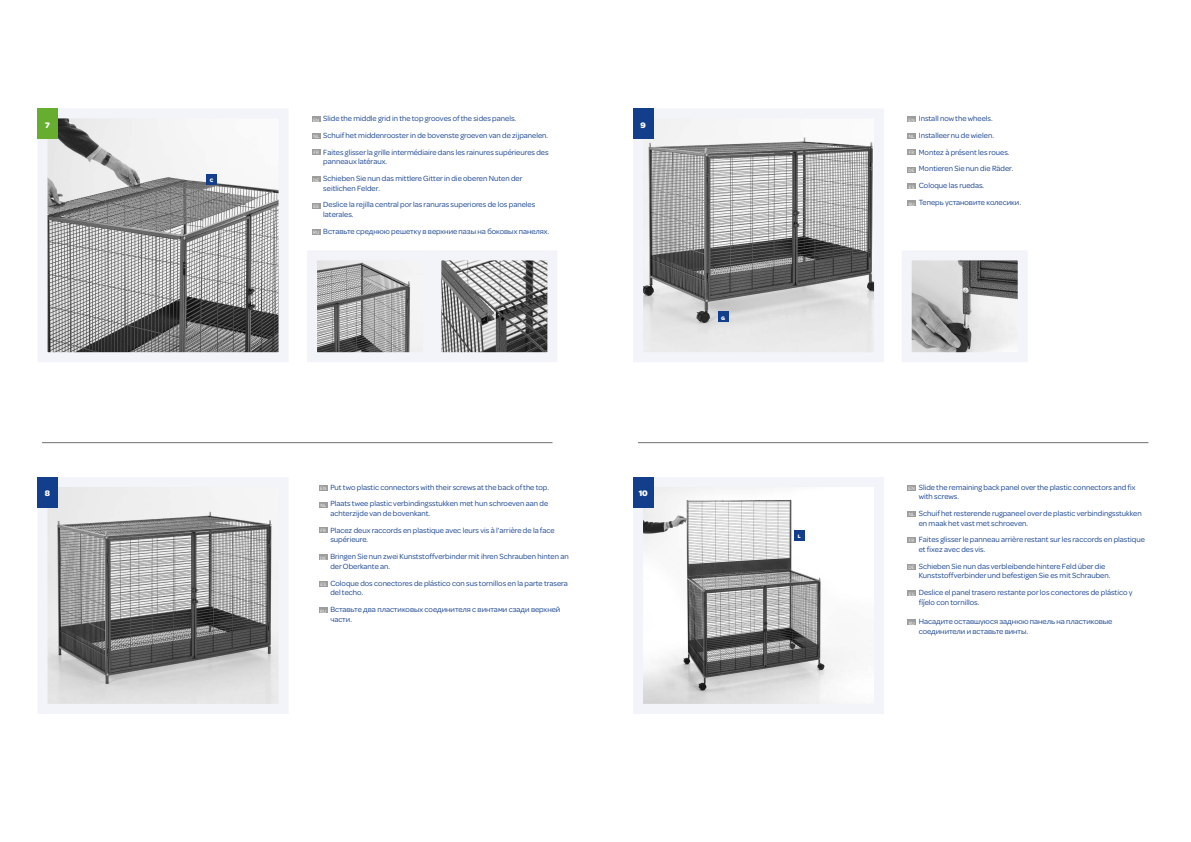
<style>
.page{position:relative;width:1191px;height:842px;background:#fff}
.page>*{position:absolute;margin:0;border:0;box-sizing:border-box;transform-origin:0 0}
.t1{font:700 8.6px "Omnes";color:#fff}
.t2{font:8px/16.8px "Omnes";color:#123e8c}
.t3{font:8px/9.6px "Omnes Cyrillic";color:#123e8c}
.t4{font:700 5.4px "Omnes";color:#fff}
.s1{font-size:5px;color:#fff}
.s2{font-family:"Omnes";font-size:5px;color:#fff}
</style>
<div class="page">
<img style="left:49px;top:119px;width:228px;height:232px">
<div style="left:38px;top:108px;width:250px;height:254px;border:10px solid #f3f4fa"></div>
<div style="left:312px;top:116px;width:8px;height:6px;background:#9d9d9c"></div>
<div style="left:312px;top:133px;width:8px;height:6px;background:#9d9d9c"></div>
<div style="left:312px;top:149px;width:8px;height:6px;background:#9d9d9c"></div>
<div style="left:312px;top:176px;width:8px;height:6px;background:#9d9d9c"></div>
<div style="left:312px;top:203px;width:8px;height:5px;background:#9d9d9c"></div>
<div style="left:312px;top:229px;width:8px;height:6px;background:#9d9d9c"></div>
<img style="left:49px;top:488px;width:228px;height:215px">
<div style="left:38px;top:477px;width:250px;height:237px;border:10px solid #f3f4fa"></div>
<div style="left:319px;top:485px;width:8px;height:5px;background:#9d9d9c"></div>
<div style="left:319px;top:502px;width:8px;height:5px;background:#9d9d9c"></div>
<div style="left:319px;top:527px;width:8px;height:6px;background:#9d9d9c"></div>
<div style="left:319px;top:554px;width:8px;height:6px;background:#9d9d9c"></div>
<div style="left:319px;top:581px;width:8px;height:5px;background:#9d9d9c"></div>
<div style="left:319px;top:607px;width:8px;height:6px;background:#9d9d9c"></div>
<img style="left:644px;top:119px;width:229px;height:232px">
<div style="left:633px;top:108px;width:251px;height:254px;border:10px solid #f3f4fa"></div>
<div style="left:907px;top:116px;width:9px;height:6px;background:#9d9d9c"></div>
<div style="left:907px;top:133px;width:9px;height:6px;background:#9d9d9c"></div>
<div style="left:907px;top:149px;width:9px;height:6px;background:#9d9d9c"></div>
<div style="left:907px;top:167px;width:9px;height:5px;background:#9d9d9c"></div>
<div style="left:907px;top:184px;width:9px;height:5px;background:#9d9d9c"></div>
<div style="left:907px;top:200px;width:9px;height:6px;background:#9d9d9c"></div>
<img style="left:644px;top:488px;width:210px;height:215px">
<div style="left:633px;top:477px;width:251px;height:237px;border:10px solid #f3f4fa"></div>
<div style="left:907px;top:485px;width:9px;height:5px;background:#9d9d9c"></div>
<div style="left:907px;top:511px;width:9px;height:6px;background:#9d9d9c"></div>
<div style="left:907px;top:537px;width:9px;height:5px;background:#9d9d9c"></div>
<div style="left:907px;top:564px;width:9px;height:6px;background:#9d9d9c"></div>
<div style="left:907px;top:590px;width:9px;height:6px;background:#9d9d9c"></div>
<div style="left:907px;top:619px;width:9px;height:6px;background:#9d9d9c"></div>
<img style="left:318px;top:261px;width:104px;height:90px">
<div style="left:307px;top:250px;width:126px;height:112px;border:10px solid #f3f4fa"></div>
<img style="left:442px;top:261px;width:104px;height:90px">
<div style="left:431px;top:250px;width:126px;height:112px;border:10px solid #f3f4fa"></div>
<img style="left:912px;top:261px;width:104px;height:90px">
<div style="left:901px;top:250px;width:126px;height:112px;border:10px solid #f3f4fa"></div>
<hr style="left:42px;top:442px;width:510px;height:1px;background:#706f6f">
<hr style="left:638px;top:442px;width:510px;height:1px;background:#706f6f">
<div style="left:38px;top:108px;width:20px;height:31px;background:#67ad2f"></div>
<div style="left:38px;top:477px;width:20px;height:30px;background:#123e8c"></div>
<div style="left:633px;top:108px;width:20px;height:31px;background:#123e8c"></div>
<div style="left:633px;top:477px;width:20px;height:30px;background:#123e8c"></div>
<div style="left:718px;top:312px;width:10px;height:10px;background:#123e8c"></div>
<div style="left:794px;top:530px;width:10px;height:10px;background:#123e8c"></div>
<div style="left:206px;top:174px;width:10px;height:11px;background:#123e8c"></div>
<p class="t1" style="left:45px;top:119px;width:6px">7</p>
<p class="t1" style="left:45px;top:487px;width:7px">8</p>
<p class="t4" style="left:210px;top:176px;width:5px">C</p>
<p class="t2" style="left:313px;top:109px;width:237px"><span class="s1">EN</span> Slide the middle grid in the top grooves of the sides panels.<br><span class="s1">NL</span> Schuif het middenrooster in de bovenste groeven van de zijpanelen.<br><span class="s1">FR</span> Faites glisser la grille intermédiaire dans les rainures supérieures des</p>
<p class="t2" style="left:313px;top:153px;width:211px;text-indent:10px">panneaux latéraux.<br><span class="s1">DE</span> Schieben Sie nun das mittlere Gitter in die oberen Nuten der</p>
<p class="t2" style="left:313px;top:179px;width:223px;text-indent:10px">seitlichen Felder.<br><span class="s1">ES</span> Deslice la rejilla central por las ranuras superiores de los paneles</p>
<p class="t2" style="left:323px;top:205px;width:32px">laterales.</p>
<p class="t3" style="left:313px;top:226px;width:238px"><span class="s2">RU</span> Вставьте среднюю решетку в верхние пазы на боковых панелях.</p>
<p class="t1" style="left:640px;top:119px;width:7px">9</p>
<p class="t2" style="left:320px;top:478px;width:230px"><span class="s1">EN</span> Put two plastic connectors with their screws at the back of the top.<br><span class="s1">NL</span> Plaats twee plastic verbindingsstukken met hun schroeven aan de</p>
<p class="t2" style="left:320px;top:504px;width:236px;text-indent:10px">achterzijde van de bovenkant.<br><span class="s1">FR</span> Placez deux raccords en plastique avec leurs vis à l’arrière de la face</p>
<p class="t2" style="left:320px;top:531px;width:250px;text-indent:10px">supérieure.<br><span class="s1">DE</span> Bringen Sie nun zwei Kunststoffverbinder mit ihren Schrauben hinten an</p>
<p class="t2" style="left:320px;top:557px;width:249px;text-indent:10px">der Oberkante an.<br><span class="s1">ES</span> Coloque dos conectores de plástico con sus tornillos en la parte trasera</p>
<p class="t2" style="left:330px;top:584px;width:34px">del techo.</p>
<p class="t3" style="left:330px;top:604px;width:231px;text-indent:-10px"><span class="s2">RU</span> Вставьте два пластиковых соединителя с винтами сзади верхней части.</p>
<p class="t1" style="left:638px;top:487px;width:10px">10</p>
<p class="t4" style="left:721px;top:314px;width:5px">G</p>
<p class="t4" style="left:797px;top:532px;width:4px">L</p>
<p class="t2" style="left:908px;top:109px;width:106px"><span class="s1">EN</span> Install now the wheels.<br><span class="s1">NL</span> Installeer nu de wielen.<br><span class="s1">FR</span> Montez à présent les roues.<br><span class="s1">DE</span> Montieren Sie nun die Räder.<br><span class="s1">ES</span> Coloque las ruedas.</p>
<p class="t3" style="left:908px;top:198px;width:114px"><span class="s2">RU</span> Теперь установите колесики.</p>
<p class="t2" style="left:918px;top:482px;width:218px;line-height:9.6px;text-indent:-10px"><span class="s1">EN</span> Slide the remaining back panel over the plastic connectors and fix with screws.</p>
<p class="t2" style="left:918px;top:508px;width:224px;line-height:9.6px;text-indent:-10px"><span class="s1">NL</span> Schuif het resterende rugpaneel over de plastic verbindingsstukken en maak het vast met schroeven.</p>
<p class="t2" style="left:918px;top:534px;width:228px;line-height:9.6px;text-indent:-10px"><span class="s1">FR</span> Faites glisser le panneau arrière restant sur les raccords en plastique et fixez avec des vis.</p>
<p class="t2" style="left:918px;top:561px;width:193px;line-height:9.6px;text-indent:-10px"><span class="s1">DE</span> Schieben Sie nun das verbleibende hintere Feld über die<br>Kunststoffverbinder und befestigen Sie es mit Schrauben.</p>
<p class="t2" style="left:918px;top:587px;width:215px;line-height:9.6px;text-indent:-10px"><span class="s1">ES</span> Deslice el panel trasero restante por los conectores de plástico y fíjelo con tornillos.</p>
<p class="t3" style="left:918px;top:616px;width:195px;text-indent:-10px"><span class="s2">RU</span> Насадите оставшуюся заднюю панель на пластиковые соединители и вставьте винты.</p>
</div>
